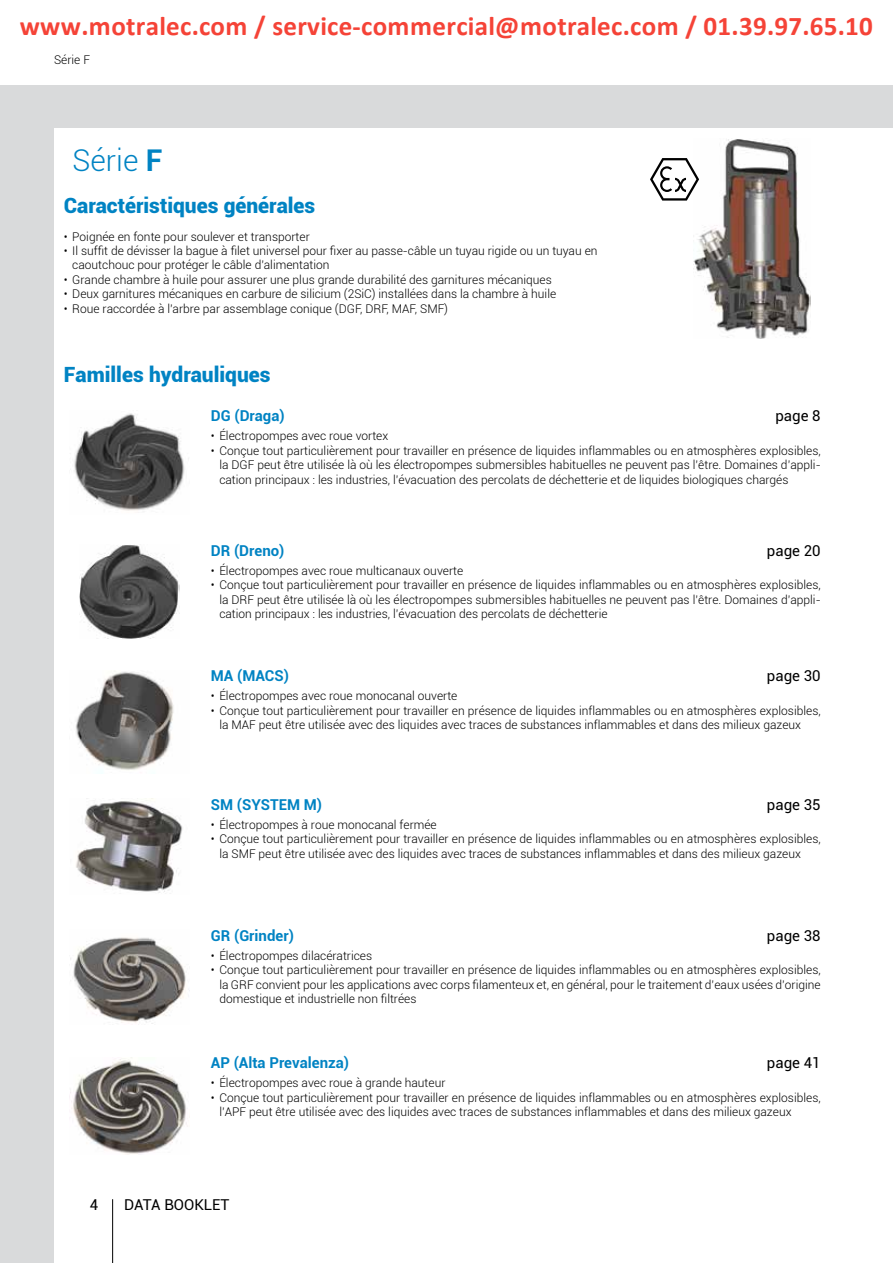
<style>
.page{position:relative;width:893px;height:1263px;background:#fff}
.page>*{position:absolute;margin:0;border:0;box-sizing:border-box;transform-origin:0 0}
.t1{font:300 30px "Roboto";color:#0083c3}
.t2{font:700 27px "Calibri";color:#f54337}
.t3{font:900 21px "Roboto";color:#0083c3}
.t4{font:700 15px "Roboto";color:#0083c3}
.t5{font:15px "Roboto";color:#000}
.t6{font:300 12px/14.4px "Roboto";color:#000}
.s1{font-weight:700}
</style>
<div class="page">
<hr style="left:112px;top:1199px;width:1px;height:64px;background:#000">
<div style="left:0;top:106px;width:54px;height:1157px;background:#d9dadb"></div>
<div style="left:0;top:85px;width:893px;height:43px;background:#d9dadb"></div>
<img style="left:694px;top:139px;width:116px;height:199px">
<img style="left:79px;top:545px;width:101px;height:93px">
<img style="left:74px;top:413px;width:115px;height:98px">
<img style="left:75px;top:671px;width:99px;height:99px">
<img style="left:70px;top:937px;width:120px;height:87px">
<img style="left:70px;top:1057px;width:120px;height:97px">
<img style="left:76px;top:800px;width:107px;height:93px">
<svg style="left:650px;top:158px;width:49px;height:43px"></svg>
<h2 class="t2" style="left:20px;top:15px;width:855px">www.motralec.com / service-commercial@motralec.com / 01.39.97.65.10</h2>
<p class="t6" style="left:54px;top:52px;width:37px">Série F</p>
<h1 class="t1" style="left:72px;top:140px;width:92px">Série <span class="s1">F</span></h1>
<h3 class="t3" style="left:64px;top:191px;width:253px">Caractéristiques générales</h3>
<p class="t6" style="left:64px;top:229px;width:247px">• Poignée en fonte pour soulever et transporter</p>
<p class="t6" style="left:72px;top:243px;width:527px;text-indent:-9px">• Il suffit de dévisser la bague à filet universel pour fixer au passe-câble un tuyau rigide ou un tuyau en caoutchouc pour protéger le câble d’alimentation</p>
<p class="t6" style="left:64px;top:272px;width:490px">• Grande chambre à huile pour assurer une plus grande durabilité des garnitures mécaniques</p>
<p class="t6" style="left:64px;top:286px;width:494px">• Deux garnitures mécaniques en carbure de silicium (2SiC) installées dans la chambre à huile</p>
<p class="t6" style="left:64px;top:301px;width:386px">• Roue raccordée à l’arbre par assemblage conique (DGF, DRF, MAF, SMF)</p>
<h3 class="t3" style="left:64px;top:360px;width:208px">Familles hydrauliques</h3>
<p class="t4" style="left:211px;top:405px;width:75px">DG (Draga)</p>
<p class="t5" style="left:775px;top:405px;width:47px">page 8</p>
<p class="t6" style="left:211px;top:428px;width:179px">• Électropompes avec roue vortex</p>
<p class="t6" style="left:219px;top:443px;width:603px;text-align:justify;text-indent:-9px">• Conçue tout particulièrement pour travailler en présence de liquides inflammables ou en atmosphères explosibles, la DGF peut être utilisée là où les électropompes submersibles habituelles ne peuvent pas l’être. Domaines d’appli&shy;cation principaux : les industries, l’évacuation des percolats de déchetterie et de liquides biologiques chargés</p>
<p class="t4" style="left:211px;top:540px;width:75px">DR (Dreno)</p>
<p class="t5" style="left:767px;top:540px;width:55px">page 20</p>
<p class="t6" style="left:211px;top:563px;width:254px">• Électropompes avec roue multicanaux ouverte</p>
<p class="t6" style="left:219px;top:577px;width:603px;text-align:justify;text-indent:-9px">• Conçue tout particulièrement pour travailler en présence de liquides inflammables ou en atmosphères explosibles, la DRF peut être utilisée là où les électropompes submersibles habituelles ne peuvent pas l’être. Domaines d’appli&shy;cation principaux : les industries, l’évacuation des percolats de déchetterie</p>
<p class="t4" style="left:211px;top:665px;width:80px">MA (MACS)</p>
<p class="t5" style="left:767px;top:665px;width:55px">page 30</p>
<p class="t6" style="left:211px;top:688px;width:248px">• Électropompes avec roue monocanal ouverte</p>
<p class="t6" style="left:219px;top:703px;width:603px;text-indent:-9px">• Conçue tout particulièrement pour travailler en présence de liquides inflammables ou en atmosphères explosibles, la MAF peut être utilisée avec des liquides avec traces de substances inflammables et dans des milieux gazeux</p>
<p class="t4" style="left:211px;top:794px;width:113px">SM (SYSTEM M)</p>
<p class="t5" style="left:767px;top:794px;width:55px">page 35</p>
<p class="t6" style="left:211px;top:817px;width:227px">• Électropompes à roue monocanal fermée</p>
<p class="t6" style="left:219px;top:831px;width:603px;text-indent:-9px">• Conçue tout particulièrement pour travailler en présence de liquides inflammables ou en atmosphères explosibles, la SMF peut être utilisée avec des liquides avec traces de substances inflammables et dans des milieux gazeux</p>
<p class="t4" style="left:211px;top:925px;width:85px">GR (Grinder)</p>
<p class="t5" style="left:767px;top:925px;width:55px">page 38</p>
<p class="t6" style="left:211px;top:948px;width:163px">• Électropompes dilacératrices</p>
<p class="t6" style="left:219px;top:962px;width:603px;text-align:justify;text-indent:-9px">• Conçue tout particulièrement pour travailler en présence de liquides inflammables ou en atmosphères explosibles, la GRF convient pour les applications avec corps filamenteux et, en général, pour le traitement d’eaux usées d’origine domestique et industrielle non filtrées</p>
<p class="t4" style="left:211px;top:1052px;width:140px">AP (Alta Prevalenza)</p>
<p class="t5" style="left:767px;top:1052px;width:55px">page 41</p>
<p class="t6" style="left:211px;top:1075px;width:236px">• Électropompes avec roue à grande hauteur</p>
<p class="t6" style="left:219px;top:1090px;width:603px;text-indent:-9px">• Conçue tout particulièrement pour travailler en présence de liquides inflammables ou en atmosphères explosibles, l’APF peut être utilisée avec des liquides avec traces de substances inflammables et dans des milieux gazeux</p>
<p class="t5" style="left:90px;top:1194px;width:10px">4</p>
<p class="t5" style="left:124px;top:1194px;width:107px">DATA BOOKLET</p>
</div>
